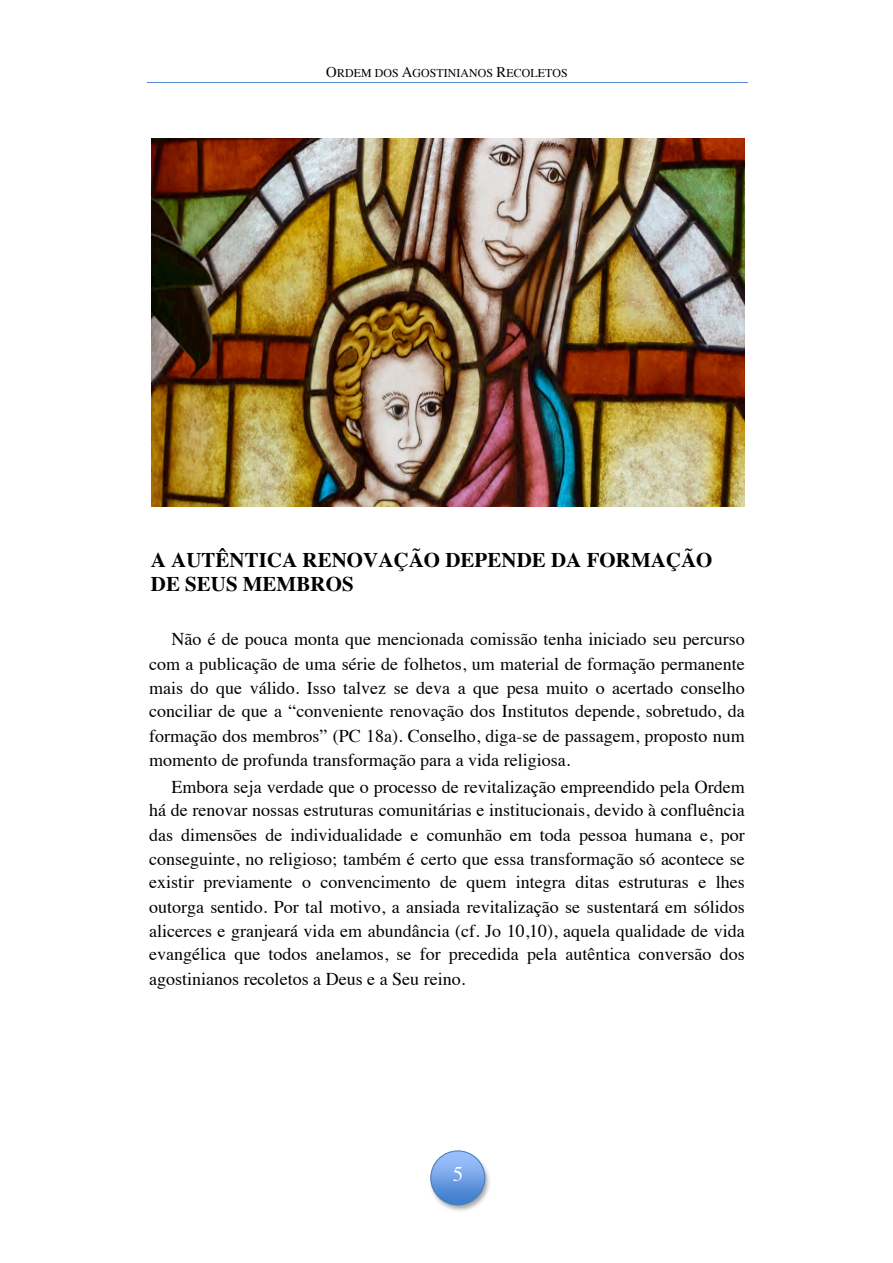
<style>
.page{position:relative;width:893px;height:1263px;background:#fff}
.page>*{position:absolute;margin:0;border:0;box-sizing:border-box;transform-origin:0 0}
.t1{font:700 20.85px/24.5px "Times";letter-spacing:.005em;color:#000}
.t2{font:20.85px "Times";color:#fff}
.t3{font:18px/24px "Times";color:#000;text-align:justify}
.t4{font:11.85px "Times";letter-spacing:.005em;color:#000}
.s1{font-size:14.7px}
</style>
<div class="page">
<img style="left:430px;top:1151px;width:60px;height:60px">
<img style="left:431px;top:1151px;width:54px;height:54px;border-radius:50%">
<div style="left:430px;top:1150px;width:55px;height:55px;border:1px solid #4a7ebb;border-radius:50%"></div>
<hr style="left:147px;top:82px;width:600px;height:1px;background:#548dd4">
<img style="left:151px;top:138px;width:593px;height:368px">
<p class="t4" style="left:326px;top:68px;width:243px"><span class="s1">O</span>RDEM DOS <span class="s1">A</span>GOSTINIANOS <span class="s1">R</span>ECOLETOS</p>
<p class="t1" style="left:151px;top:549px;width:563px">A AUTÊNTICA RENOVAÇÃO DEPENDE DA FORMAÇÃO<br>DE SEUS MEMBROS</p>
<p class="t3" style="left:149px;top:629px;width:597px;text-indent:22px">Não é de pouca monta que mencionada comissão tenha iniciado seu percurso com a publicação de uma série de folhetos, um material de formação permanente mais do que válido. Isso talvez se deva a que pesa muito o acertado conselho conciliar de que a “conveniente renovação dos Institutos depende, sobretudo, da formação dos membros” (PC 18a). Conselho, diga-se de passagem, proposto num momento de profunda transformação para a vida religiosa.</p>
<p class="t3" style="left:149px;top:776px;width:597px;text-indent:22px">Embora seja verdade que o processo de revitalização empreendido pela Ordem há de renovar nossas estruturas comunitárias e institucionais, devido à confluência das dimensões de individualidade e comunhão em toda pessoa humana e, por conseguinte, no religioso; também é certo que essa transformação só acontece se existir previamente o convencimento de quem integra ditas estruturas e lhes outorga sentido. Por tal motivo, a ansiada revitalização se sustentará em sólidos alicerces e granjeará vida em abundância (cf. Jo 10,10), aquela qualidade de vida evangélica que todos anelamos, se for precedida pela autêntica conversão dos agostinianos recoletos a Deus e a Seu reino.</p>
<p class="t2" style="left:453px;top:1166px;width:12px">5</p>
</div>
